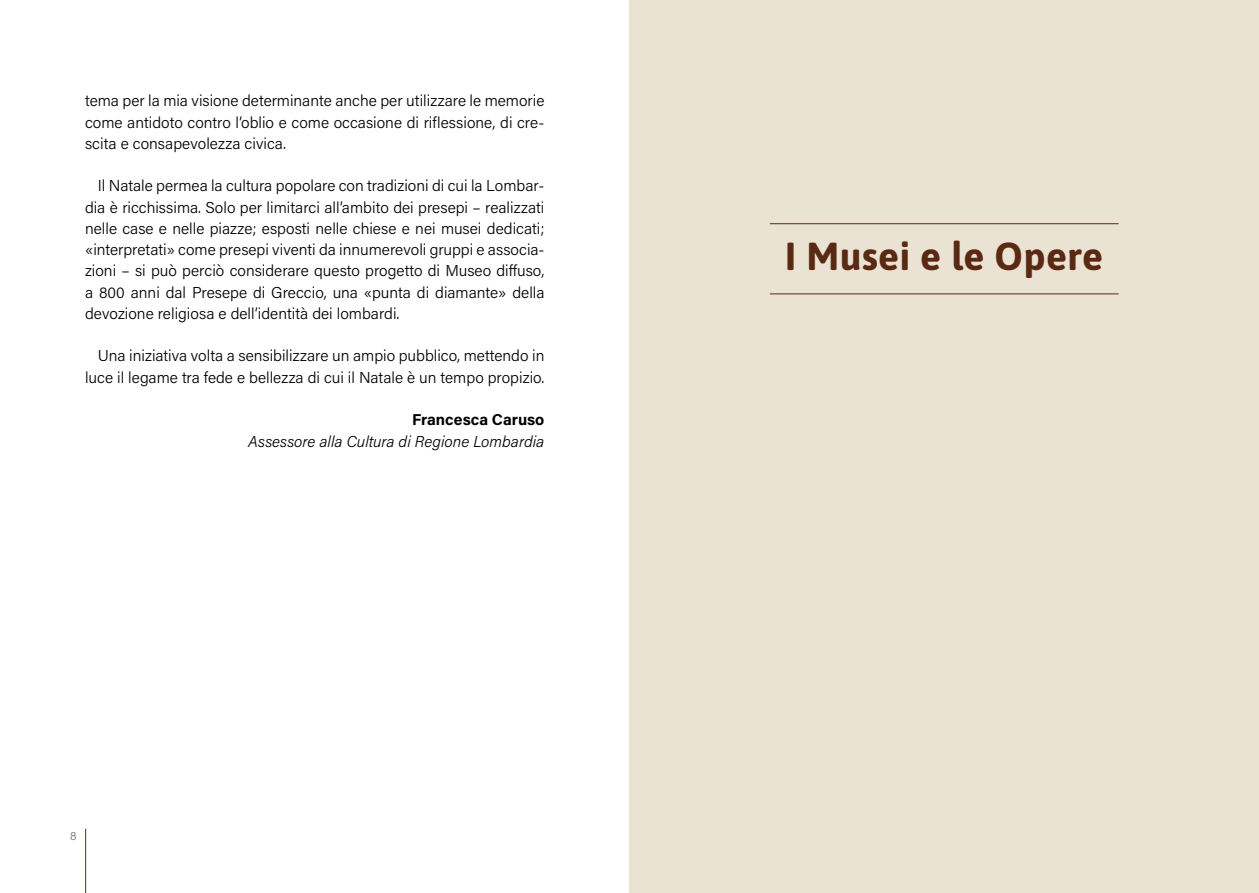
<style>
.page{position:relative;width:1259px;height:893px;background:#fff}
.page>*{position:absolute;margin:0;border:0;box-sizing:border-box;transform-origin:0 0}
.t1{font:700 39px "Asap";letter-spacing:.01em;color:#5a2913}
.t2{font:300 15.75px/21.3px "Acumin Pro";color:#000;text-align:justify}
.t3{font:italic 300 15.75px "Acumin Pro";color:#000}
.t4{font:700 15.75px "Acumin Pro";color:#000}
.t5{font:300 12px "Acumin Pro";color:#706f6f}
</style>
<div class="page">
<hr style="left:85px;top:829px;width:1px;height:64px;background:#5a2913">
<div style="left:629px;top:0;width:630px;height:893px;background:#eae2d2"></div>
<hr style="left:770px;top:293px;width:348px;height:1px;background:#5a2913">
<hr style="left:770px;top:223px;width:348px;height:1px;background:#5a2913">
<p class="t2" style="left:85px;top:90px;width:461px">tema per la mia visione determinante anche per utilizzare le memorie come antidoto contro l’oblio e come occasione di riflessione, di cre&shy;scita e consapevolezza civica.</p>
<p class="t2" style="left:85px;top:175px;width:461px;text-indent:13px">Il Natale permea la cultura popolare con tradizioni di cui la Lombar&shy;dia è ricchissima. Solo per limitarci all’ambito dei presepi – realizzati nelle case e nelle piazze; esposti nelle chiese e nei musei dedicati; «interpretati» come presepi viventi da innumerevoli gruppi e associa&shy;zioni – si può perciò considerare questo progetto di Museo diffuso, a 800 anni dal Presepe di Greccio, una «punta di diamante» della devozione religiosa e dell’identità dei lombardi.</p>
<p class="t2" style="left:85px;top:345px;width:461px;text-align:right">Una iniziativa volta a sensibilizzare un ampio pubblico, mettendo in luce il legame tra fede e bellezza di cui il Natale è un tempo propizio.</p>
<p class="t4" style="left:412px;top:409px;width:134px">Francesca Caruso</p>
<p class="t3" style="left:248px;top:430px;width:298px">Assessore alla Cultura di Regione Lombardia</p>
<p class="t5" style="left:70px;top:827px;width:8px">8</p>
<h1 class="t1" style="left:785px;top:229px;width:319px">I Musei e le Opere</h1>
</div>
